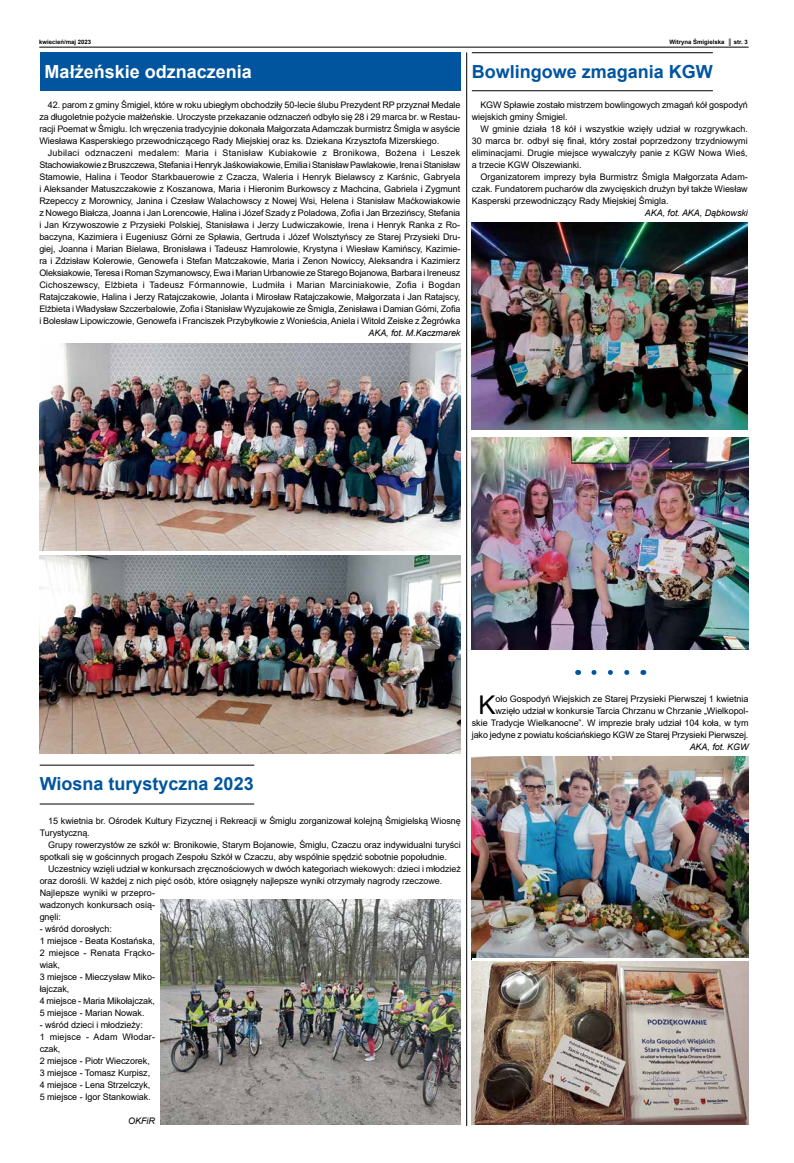
<style>
.page{position:relative;width:794px;height:1163px;background:#fff}
.page>*{position:absolute;margin:0;border:0;box-sizing:border-box;transform-origin:0 0}
.t1{font:25.8px "Arial";color:#000}
.t2{font:700 18px "Arial";color:#01559f}
.t3{font:700 18px "Arial";color:#fff}
.t4{font:9px/12px "Arial";letter-spacing:-.005em;color:#000}
.t5{font:italic 9px "Arial";letter-spacing:-.005em;color:#000}
.t6{font:700 6px "Arial";color:#000}
</style>
<div class="page">
<hr style="left:39px;top:47px;width:709px;height:1px;background:#000">
<div style="left:40px;top:52px;width:420px;height:39px;background:#01559f"></div>
<img style="left:39px;top:343px;width:421px;height:207px">
<img style="left:40px;top:555px;width:420px;height:198px">
<hr style="left:466px;top:52px;width:1px;height:1073px;background:#000">
<hr style="left:472px;top:52px;width:241px;height:1px;background:#000">
<hr style="left:472px;top:90px;width:241px;height:1px;background:#000">
<img style="left:472px;top:222px;width:276px;height:207px">
<img style="left:472px;top:437px;width:276px;height:212px">
<svg style="left:594px;top:670px;width:36px;height:4px"></svg>
<img style="left:472px;top:756px;width:276px;height:201px">
<img style="left:472px;top:961px;width:276px;height:163px">
<hr style="left:40px;top:764px;width:214px;height:1px;background:#000">
<hr style="left:40px;top:803px;width:214px;height:1px;background:#000">
<img style="left:161px;top:899px;width:300px;height:225px">
<p class="t6" style="left:39px;top:38px;width:54px">kwiecień/maj 2023</p>
<p class="t6" style="left:669px;top:38px;width:80px">Witryna Śmigielska ║ str. 3</p>
<h2 class="t3" style="left:45px;top:59px;width:209px">Małżeńskie odznaczenia</h2>
<p class="t4" style="left:39px;top:99px;width:423px;text-align:justify;text-indent:9px">42. parom z gminy Śmigiel, które w roku ubiegłym obchodziły 50-lecie ślubu Prezydent RP przyznał Medale za długoletnie pożycie małżeńskie. Uroczyste przekazanie odznaczeń odbyło się 28 i 29 marca br. w Restau&shy;racji Poemat w Śmiglu. Ich wręczenia tradycyjnie dokonała Małgorzata Adamczak burmistrz Śmigla w asyście Wiesława Kasperskiego przewodniczącego Rady Miejskiej oraz ks. Dziekana Krzysztofa Mizerskiego.</p>
<p class="t4" style="left:39px;top:147px;width:423px;text-align:justify;text-indent:9px">Jubilaci odznaczeni medalem: Maria i Stanisław Kubiakowie z Bronikowa, Bożena i Leszek Stachowiakowie z Bruszczewa, Stefania i Henryk Jaśkowiakowie, Emilia i Stanisław Pawlakowie, Irena i Stanisław Stamowie, Halina i Teodor Starkbauerowie z Czacza, Waleria i Henryk Bielawscy z Karśnic, Gabryela i Aleksander Matuszczakowie z Koszanowa, Maria i Hieronim Burkowscy z Machcina, Gabriela i Zygmunt Rzepeccy z Morownicy, Janina i Czesław Walachowscy z Nowej Wsi, Helena i Stanisław Maćkowiakowie z Nowego Białcza, Joanna i Jan Lorencowie, Halina i Józef Szady z Poladowa, Zofia i Jan Brzezińscy, Stefania i Jan Krzywoszowie z Przysieki Polskiej, Stanisława i Jerzy Ludwiczakowie, Irena i Henryk Ranka z Ro&shy;baczyna, Kazimiera i Eugeniusz Górni ze Spławia, Gertruda i Józef Wolsztyńscy ze Starej Przysieki Dru&shy;giej, Joanna i Marian Bielawa, Bronisława i Tadeusz Hamrolowie, Krystyna i Wiesław Kamińscy, Kazimie&shy;ra i Zdzisław Kolerowie, Genowefa i Stefan Matczakowie, Maria i Zenon Nowiccy, Aleksandra i Kazimierz Oleksiakowie, Teresa i Roman Szymanowscy, Ewa i Marian Urbanowie ze Starego Bojanowa, Barbara i Ireneusz Cichoszewscy, Elżbieta i Tadeusz Fórmannowie, Ludmiła i Marian Marciniakowie, Zofia i Bogdan Ratajczakowie, Halina i Jerzy Ratajczakowie, Jolanta i Mirosław Ratajczakowie, Małgorzata i Jan Ratajscy, Elżbieta i Władysław Szczerbalowie, Zofia i Stanisław Wyzujakowie ze Śmigla, Zenisława i Damian Górni, Zofia i Bolesław Lipowiczowie, Genowefa i Franciszek Przybyłkowie z Wonieścia, Aniela i Witold Zeiske z Żegrówka</p>
<p class="t5" style="left:368px;top:327px;width:93px">AKA, fot. M.Kaczmarek</p>
<h2 class="t2" style="left:472px;top:59px;width:243px">Bowlingowe zmagania KGW</h2>
<p class="t4" style="left:472px;top:99px;width:277px;text-indent:9px">KGW Spławie zostało mistrzem bowlingowych zmagań kół gospodyń wiejskich gminy Śmigiel.</p>
<p class="t4" style="left:472px;top:123px;width:278px;text-align:justify;text-indent:8px">W gminie działa 18 kół i wszystkie wzięły udział w rozgrywkach.<br>30 marca br. odbył się finał, który został poprzedzony trzydniowymi eliminacjami. Drugie miejsce wywalczyły panie z KGW Nowa Wieś, a trzecie KGW Olszewianki.</p>
<p class="t4" style="left:472px;top:171px;width:277px;text-align:justify;text-indent:9px">Organizatorem imprezy była Burmistrz Śmigla Małgorzata Adam&shy;czak. Fundatorem pucharów dla zwycięskich drużyn był także Wiesław Kasperski przewodniczący Rady Miejskiej Śmigla.</p>
<p class="t5" style="left:645px;top:207px;width:105px">AKA, fot. AKA, Dąbkowski</p>
<h2 class="t2" style="left:40px;top:771px;width:215px">Wiosna turystyczna 2023</h2>
<p class="t4" style="left:40px;top:815px;width:422px;text-indent:9px">15 kwietnia br. Ośrodek Kultury Fizycznej i Rekreacji w Śmiglu zorganizował kolejną Śmigielską Wiosnę<br>Turystyczną.</p>
<p class="t4" style="left:40px;top:839px;width:422px;text-indent:9px">Grupy rowerzystów ze szkół w: Bronikowie, Starym Bojanowie, Śmiglu, Czaczu oraz indywidualni turyści spotkali się w gościnnych progach Zespołu Szkół w Czaczu, aby wspólnie spędzić sobotnie popołudnie.</p>
<p class="t4" style="left:40px;top:863px;width:423px;text-indent:9px">Uczestnicy wzięli udział w konkursach zręcznościowych w dwóch kategoriach wiekowych: dzieci i młodzież oraz dorośli. W każdej z nich pięć osób, które osiągnęły najlepsze wyniki otrzymały nagrody rzeczowe.<br>Najlepsze wyniki w przepro-<br>wadzonych konkursach osią-<br>gnęli:</p>
<p class="t4" style="left:40px;top:922px;width:117px">- wśród dorosłych:<br>1 miejsce - Beata Kostańska,<br>2 miejsce - Renata Frącko&shy;wiak,<br>3 miejsce - Mieczysław Miko&shy;łajczak,<br>4 miejsce - Maria Mikołajczak,<br>5 miejsce - Marian Nowak.</p>
<p class="t4" style="left:40px;top:1018px;width:117px">- wśród dzieci i młodzieży:<br>1 miejsce - Adam Włodar&shy;czak,<br>2 miejsce - Piotr Wieczorek,<br>3 miejsce - Tomasz Kurpisz,<br>4 miejsce - Lena Strzelczyk,<br>5 miejsce - Igor Stankowiak.</p>
<p class="t5" style="left:128px;top:1115px;width:28px">OKFiR</p>
<p class="t4" style="left:472px;top:693px;width:278px;text-align:right">oło Gospodyń Wiejskich ze Starej Przysieki Pierwszej 1 kwietnia wzięło udział w konkursie Tarcia Chrzanu w Chrzanie „Wielkopol-<br>skie Tradycje Wielkanocne”. W imprezie brały udział 104 koła, w tym jako jedyne z powiatu kościańskiego KGW ze Starej Przysieki Pierwszej.</p>
<p class="t5" style="left:689px;top:741px;width:60px">AKA, fot. KGW</p>
<h1 class="t1" style="left:478px;top:687px;width:19px">K</h1>
</div>
